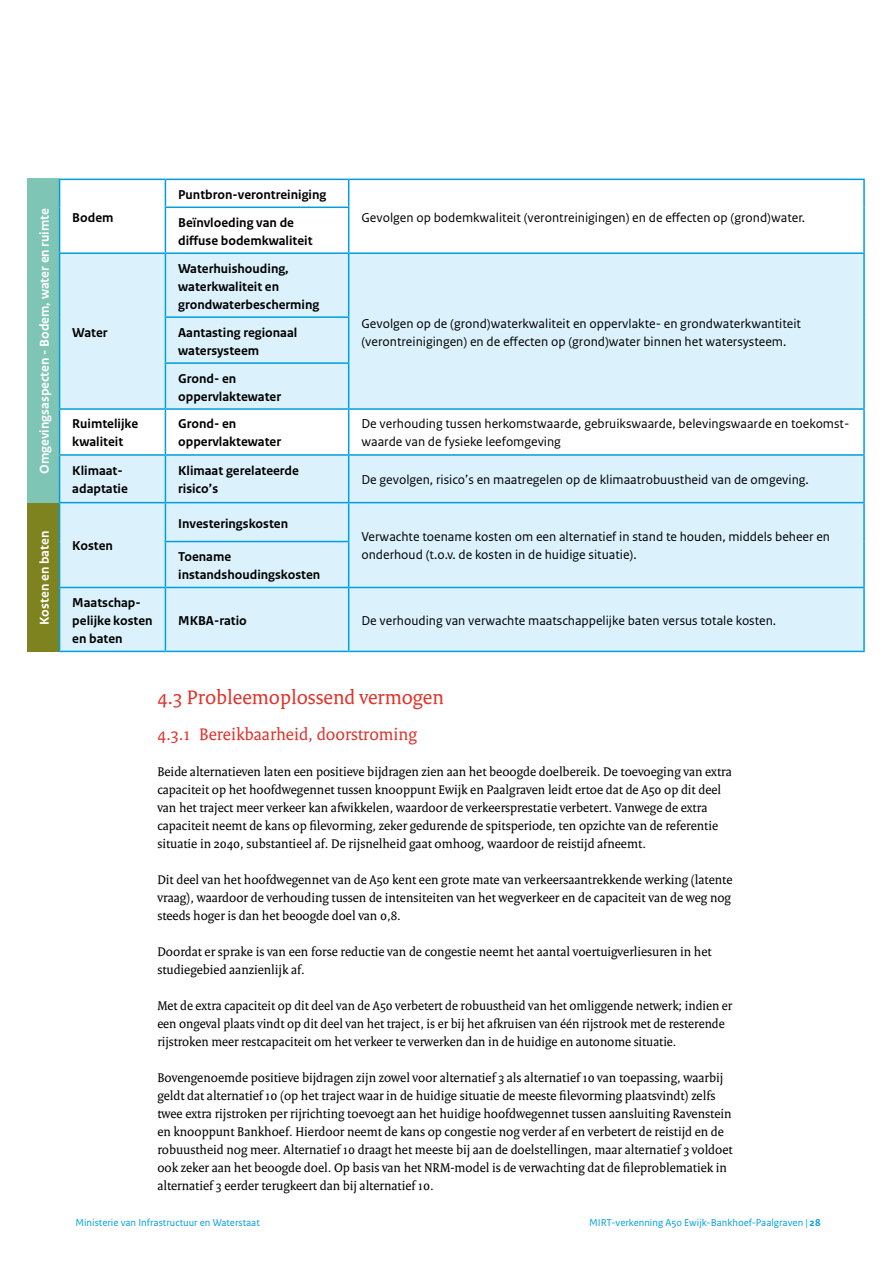
<style>
.page{position:relative;width:893px;height:1263px;background:#fff}
.page>*{position:absolute;margin:0;border:0;box-sizing:border-box;transform-origin:0 0}
.t1{font:21px "Rijksoverheid Serif";color:#e0332b}
.t2{font:18px "Rijksoverheid Serif";color:#e0332b}
.t3{font:13.5px/18px "Rijksoverheid Serif";color:#000}
.t4{font:13.5px/18px "Rijksoverheid Sans Text";color:#000}
.t5{font:700 13.5px/18px "Rijksoverheid Sans Text";color:#000}
.t6{font:700 13.5px "Rijksoverheid Sans Text";color:#fff}
.t7{font:10.5px "Rijksoverheid Sans Text";color:#009ede}
.s1{font-weight:700}
</style>
<div class="page">
<div style="left:27px;top:179px;width:32px;height:324px;background:#7ec5b5"></div>
<div style="left:27px;top:503px;width:32px;height:149px;background:#7e831f"></div>
<div style="left:60px;top:254px;width:803px;height:154px;background:#dbf1fc"></div>
<div style="left:60px;top:456px;width:803px;height:195px;background:#dbf1fc"></div>
<hr style="left:59px;top:179px;width:106px;height:1px;background:#009ede">
<svg style="left:59px;top:180px;width:1px;height:27px"></svg>
<hr style="left:165px;top:179px;width:184px;height:1px;background:#009ede">
<svg style="left:165px;top:180px;width:1px;height:27px"></svg>
<hr style="left:349px;top:179px;width:516px;height:1px;background:#009ede">
<svg style="left:348px;top:180px;width:1px;height:27px"></svg>
<hr style="left:863px;top:180px;width:2px;height:27px;background:#009ede">
<hr style="left:59px;top:207px;width:1px;height:45px;background:#009ede">
<hr style="left:165px;top:207px;width:184px;height:1px;background:#009ede">
<hr style="left:165px;top:208px;width:1px;height:44px;background:#009ede">
<hr style="left:348px;top:208px;width:1px;height:44px;background:#009ede">
<hr style="left:863px;top:207px;width:2px;height:45px;background:#009ede">
<hr style="left:59px;top:252px;width:106px;height:2px;background:#009ede">
<hr style="left:59px;top:254px;width:1px;height:63px;background:#009ede">
<hr style="left:165px;top:252px;width:184px;height:2px;background:#009ede">
<hr style="left:165px;top:254px;width:1px;height:62px;background:#009ede">
<hr style="left:349px;top:252px;width:516px;height:2px;background:#009ede">
<hr style="left:348px;top:254px;width:1px;height:62px;background:#009ede">
<hr style="left:863px;top:254px;width:2px;height:63px;background:#009ede">
<hr style="left:59px;top:317px;width:1px;height:46px;background:#009ede">
<hr style="left:165px;top:316px;width:184px;height:2px;background:#009ede">
<hr style="left:165px;top:318px;width:1px;height:44px;background:#009ede">
<hr style="left:348px;top:318px;width:1px;height:44px;background:#009ede">
<hr style="left:863px;top:317px;width:2px;height:46px;background:#009ede">
<hr style="left:59px;top:363px;width:1px;height:45px;background:#009ede">
<hr style="left:165px;top:362px;width:184px;height:2px;background:#009ede">
<hr style="left:165px;top:364px;width:1px;height:44px;background:#009ede">
<hr style="left:348px;top:364px;width:1px;height:44px;background:#009ede">
<hr style="left:863px;top:363px;width:2px;height:45px;background:#009ede">
<hr style="left:59px;top:408px;width:106px;height:2px;background:#009ede">
<hr style="left:59px;top:410px;width:1px;height:44px;background:#009ede">
<hr style="left:165px;top:408px;width:184px;height:2px;background:#009ede">
<hr style="left:165px;top:410px;width:1px;height:44px;background:#009ede">
<hr style="left:349px;top:408px;width:516px;height:2px;background:#009ede">
<hr style="left:348px;top:410px;width:1px;height:44px;background:#009ede">
<hr style="left:863px;top:410px;width:2px;height:44px;background:#009ede">
<hr style="left:59px;top:454px;width:106px;height:2px;background:#009ede">
<hr style="left:59px;top:456px;width:1px;height:46px;background:#009ede">
<hr style="left:165px;top:454px;width:184px;height:2px;background:#009ede">
<hr style="left:165px;top:456px;width:1px;height:46px;background:#009ede">
<hr style="left:349px;top:454px;width:516px;height:2px;background:#009ede">
<hr style="left:348px;top:456px;width:1px;height:46px;background:#009ede">
<hr style="left:863px;top:456px;width:2px;height:46px;background:#009ede">
<hr style="left:59px;top:502px;width:106px;height:1px;background:#009ede">
<hr style="left:59px;top:503px;width:1px;height:38px;background:#009ede">
<hr style="left:165px;top:502px;width:184px;height:1px;background:#009ede">
<hr style="left:165px;top:503px;width:1px;height:38px;background:#009ede">
<hr style="left:349px;top:502px;width:516px;height:1px;background:#009ede">
<hr style="left:348px;top:503px;width:1px;height:38px;background:#009ede">
<hr style="left:863px;top:503px;width:2px;height:38px;background:#009ede">
<hr style="left:59px;top:541px;width:1px;height:46px;background:#009ede">
<hr style="left:165px;top:541px;width:184px;height:1px;background:#009ede">
<hr style="left:165px;top:542px;width:1px;height:45px;background:#009ede">
<hr style="left:348px;top:542px;width:1px;height:45px;background:#009ede">
<hr style="left:863px;top:541px;width:2px;height:46px;background:#009ede">
<hr style="left:59px;top:587px;width:106px;height:1px;background:#009ede">
<hr style="left:59px;top:588px;width:1px;height:63px;background:#009ede">
<hr style="left:165px;top:587px;width:184px;height:1px;background:#009ede">
<hr style="left:165px;top:588px;width:1px;height:63px;background:#009ede">
<hr style="left:349px;top:587px;width:516px;height:1px;background:#009ede">
<hr style="left:348px;top:588px;width:1px;height:63px;background:#009ede">
<hr style="left:863px;top:588px;width:2px;height:63px;background:#009ede">
<hr style="left:59px;top:651px;width:106px;height:1px;background:#009ede">
<hr style="left:165px;top:651px;width:184px;height:1px;background:#009ede">
<hr style="left:349px;top:651px;width:516px;height:1px;background:#009ede">
<p class="t6" style="left:37px;top:474px;width:267px;rotate:-90deg">Omgevingsaspecten - Bodem, water en ruimte</p>
<p class="t6" style="left:37px;top:625px;width:95px;rotate:-90deg">Kosten en baten</p>
<p class="t5" style="left:72px;top:209px;width:43px">Bodem</p>
<p class="t5" style="left:72px;top:323px;width:37px">Water</p>
<p class="t5" style="left:178px;top:186px;width:150px">Puntbron-verontreiniging</p>
<p class="t5" style="left:178px;top:214px;width:136px">Beïnvloeding van de diffuse bodemkwaliteit</p>
<p class="t5" style="left:178px;top:259px;width:143px">Waterhuishouding, waterkwaliteit en grondwaterbescherming</p>
<p class="t5" style="left:178px;top:323px;width:121px">Aantasting regionaal watersysteem</p>
<p class="t5" style="left:178px;top:369px;width:104px">Grond- en oppervlaktewater</p>
<p class="t4" style="left:361px;top:209px;width:445px">Gevolgen op bodemkwaliteit (verontreinigingen) en de effecten op (grond)water.</p>
<p class="t4" style="left:361px;top:314px;width:441px">Gevolgen op de (grond)waterkwaliteit en oppervlakte- en grondwaterkwantiteit (verontreinigingen) en de effecten op (grond)water binnen het watersysteem.</p>
<p class="t5" style="left:72px;top:415px;width:67px">Ruimtelijke kwaliteit</p>
<p class="t5" style="left:178px;top:415px;width:104px">Grond- en oppervlaktewater</p>
<p class="t4" style="left:361px;top:415px;width:489px">De verhouding tussen herkomstwaarde, gebruikswaarde, belevingswaarde en toekomst&shy;waarde van de fysieke leefomgeving</p>
<p class="t5" style="left:72px;top:462px;width:57px">Klimaat&shy;adaptatie</p>
<p class="t5" style="left:178px;top:462px;width:122px">Klimaat gerelateerde risico’s</p>
<p class="t4" style="left:361px;top:471px;width:449px">De gevolgen, risico’s en maatregelen op de klimaatrobuustheid van de omgeving.</p>
<p class="t5" style="left:72px;top:537px;width:42px">Kosten</p>
<p class="t5" style="left:72px;top:594px;width:82px">Maatschap&shy;pelijke kosten en baten</p>
<p class="t5" style="left:178px;top:514px;width:111px">Investeringskosten</p>
<p class="t4" style="left:361px;top:528px;width:470px">Verwachte toename kosten om een alternatief in stand te houden, middels beheer en</p>
<p class="t5" style="left:178px;top:548px;width:55px">Toename</p>
<p class="t4" style="left:361px;top:546px;width:277px">onderhoud (t.o.v. de kosten in de huidige situatie).</p>
<p class="t5" style="left:178px;top:566px;width:144px">instandshoudingskosten</p>
<p class="t5" style="left:178px;top:612px;width:70px">MKBA-ratio</p>
<p class="t4" style="left:361px;top:612px;width:416px">De verhouding van verwachte maatschappelijke baten versus totale kosten.</p>
<h1 class="t1" style="left:157px;top:685px;width:288px">4.3 Probleemoplossend vermogen</h1>
<h2 class="t2" style="left:157px;top:723px;width:261px">4.3.1 Bereikbaarheid, doorstroming</h2>
<p class="t3" style="left:157px;top:762px;width:576px">Beide alternatieven laten een positieve bijdragen zien aan het beoogde doelbereik. De toevoeging van extra capaciteit op het hoofdwegennet tussen knooppunt Ewijk en Paalgraven leidt ertoe dat de A50 op dit deel van het traject meer verkeer kan afwikkelen, waardoor de verkeersprestatie verbetert. Vanwege de extra capaciteit neemt de kans op filevorming, zeker gedurende de spitsperiode, ten opzichte van de referentie situatie in 2040, substantieel af. De rijsnelheid gaat omhoog, waardoor de reistijd afneemt.</p>
<p class="t3" style="left:157px;top:870px;width:577px;text-align:justify">Dit deel van het hoofdwegennet van de A50 kent een grote mate van verkeersaantrekkende werking (latente vraag), waardoor de verhouding tussen de intensiteiten van het wegverkeer en de capaciteit van de weg nog steeds hoger is dan het beoogde doel van 0,8.</p>
<p class="t3" style="left:157px;top:942px;width:556px">Doordat er sprake is van een forse reductie van de congestie neemt het aantal voertuigverliesuren in het studiegebied aanzienlijk af.</p>
<p class="t3" style="left:157px;top:996px;width:577px">Met de extra capaciteit op dit deel van de A50 verbetert de robuustheid van het omliggende netwerk; indien er een ongeval plaats vindt op dit deel van het traject, is er bij het afkruisen van één rijstrook met de resterende rijstroken meer restcapaciteit om het verkeer te verwerken dan in de huidige en autonome situatie.</p>
<p class="t3" style="left:157px;top:1068px;width:577px">Bovengenoemde positieve bijdragen zijn zowel voor alternatief 3 als alternatief 10 van toepassing, waarbij geldt dat alternatief 10 (op het traject waar in de huidige situatie de meeste filevorming plaatsvindt) zelfs twee extra rijstroken per rijrichting toevoegt aan het huidige hoofdwegennet tussen aansluiting Ravenstein en knooppunt Bankhoef. Hierdoor neemt de kans op congestie nog verder af en verbetert de reistijd en de robuustheid nog meer. Alternatief 10 draagt het meeste bij aan de doelstellingen, maar alternatief 3 voldoet ook zeker aan het beoogde doel. Op basis van het NRM-model is de verwachting dat de fileproblematiek in alternatief 3 eerder terugkeert dan bij alternatief 10.</p>
<p class="t7" style="left:75px;top:1216px;width:186px">Ministerie van Infrastructuur en Waterstaat</p>
<p class="t7" style="left:589px;top:1216px;width:233px">MIRT-verkenning A50 Ewijk-Bankhoef-Paalgraven | <span class="s1">28</span></p>
</div>
